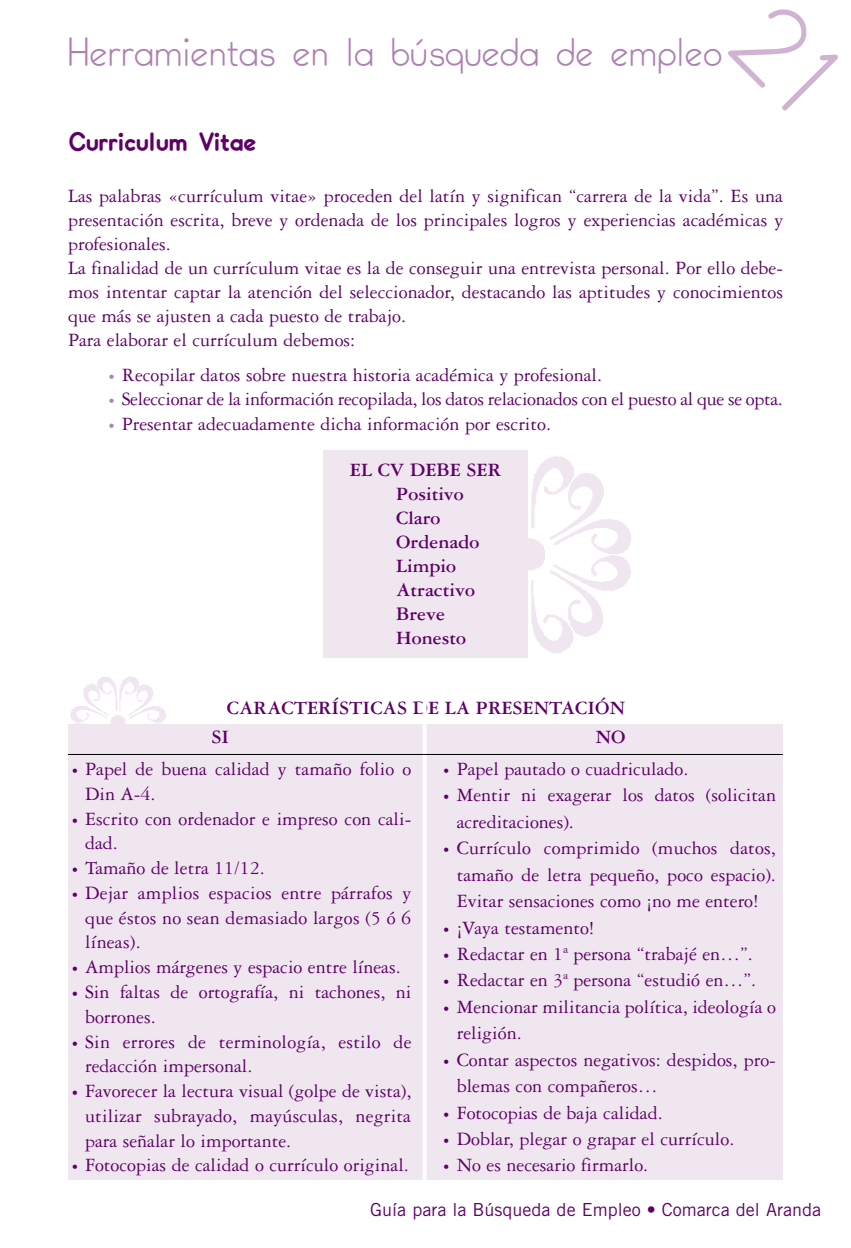
<style>
.page{position:relative;width:851px;height:1248px;background:#fff}
.page>*{position:absolute;margin:0;border:0;box-sizing:border-box;transform-origin:0 0}
.t1{font:38px "Cennerik";color:#af80b3}
.t2{font:800 24px "Cennerik";color:#5e0066}
.t3{font:20px/24.8px "Garamond Three";color:#5e0066}
.t4{font:700 20px/24px "Garamond Three";color:#5e0066}
.t5{font:18px "Trade Gothic";color:#5e0066}
.s1{font-size:14px;color:#af80b3}
.s2{font-size:14px}
</style>
<div class="page">
<img style="left:527px;top:450px;width:104px;height:208px">
<img style="left:70px;top:676px;width:96px;height:48px">
<div style="left:323px;top:450px;width:204px;height:208px;background:#efe6f0"></div>
<div style="left:68px;top:724px;width:714px;height:455px;background:#efe6f0"></div>
<svg style="left:422px;top:724px;width:4px;height:456px;fill:#fff"></svg>
<hr style="left:68px;top:754px;width:714px;height:1px;background:#000">
<p class="t1" style="left:68px;top:28px;width:655px">Herramientas en la búsqueda de empleo</p>
<p class="t2" style="left:69px;top:125px;width:188px">Curriculum Vitae</p>
<p class="t3" style="left:68px;top:186px;width:716px;line-height:24px">Las palabras «currículum vitae» proceden del latín y significan “carrera de la vida”. Es una presentación escrita, breve y ordenada de los principales logros y experiencias académicas y profesionales.<br>La finalidad de un currículum vitae es la de conseguir una entrevista personal. Por ello debe&shy;mos intentar captar la atención del seleccionador, destacando las aptitudes y conocimientos que más se ajusten a cada puesto de trabajo.<br>Para elaborar el currículum debemos:</p>
<p class="t3" style="left:108px;top:365px;width:495px"><span class="s1">•</span> Recopilar datos sobre nuestra historia académica y profesional.</p>
<p class="t3" style="left:108px;top:389px;width:676px"><span class="s1">•</span> Seleccionar de la información recopilada, los datos relacionados con el puesto al que se opta.</p>
<p class="t3" style="left:108px;top:413px;width:444px"><span class="s1">•</span> Presentar adecuadamente dicha información por escrito.</p>
<p class="t4" style="left:396px;top:460px;width:106px;text-indent:-46px">EL CV DEBE SER<br>Positivo<br>Claro<br>Ordenado<br>Limpio<br>Atractivo<br>Breve<br>Honesto</p>
<p class="t4" style="left:211px;top:694px;width:415px;line-height:29.6px;text-indent:16px">CARACTERÍSTICAS DE LA PRESENTACIÓN<br>SI</p>
<p class="t4" style="left:595px;top:727px;width:31px">NO</p>
<p class="t3" style="left:85px;top:758px;width:328px;text-indent:-14px"><span class="s2">•</span> Papel de buena calidad y tamaño folio o<br>Din A-4.</p>
<p class="t3" style="left:85px;top:807px;width:328px;text-indent:-14px"><span class="s2">•</span> Escrito con ordenador e impreso con cali&shy;dad.</p>
<p class="t3" style="left:71px;top:857px;width:195px"><span class="s2">•</span> Tamaño de letra 11/12.</p>
<p class="t3" style="left:85px;top:882px;width:327px;text-align:justify;text-indent:-14px"><span class="s2">•</span> Dejar amplios espacios entre párrafos y que éstos no sean demasiado largos (5 ó 6 líneas).</p>
<p class="t3" style="left:71px;top:956px;width:331px"><span class="s2">•</span> Amplios márgenes y espacio entre líneas.</p>
<p class="t3" style="left:85px;top:981px;width:328px;text-indent:-14px"><span class="s2">•</span> Sin faltas de ortografía, ni tachones, ni borrones.</p>
<p class="t3" style="left:85px;top:1030px;width:328px;text-indent:-14px"><span class="s2">•</span> Sin errores de terminología, estilo de redacción impersonal.</p>
<p class="t3" style="left:85px;top:1080px;width:328px;text-align:justify;text-indent:-14px"><span class="s2">•</span> Favorecer la lectura visual (golpe de vista), utilizar subrayado, mayúsculas, negrita para señalar lo importante.</p>
<p class="t3" style="left:71px;top:1154px;width:339px"><span class="s2">•</span> Fotocopias de calidad o currículo original.</p>
<p class="t3" style="left:443px;top:758px;width:247px"><span class="s2">•</span> Papel pautado o cuadriculado.</p>
<p class="t3" style="left:456px;top:784px;width:321px;line-height:26.4px;text-indent:-14px"><span class="s2">•</span> Mentir ni exagerar los datos (solicitan acreditaciones).</p>
<p class="t3" style="left:456px;top:836px;width:321px;line-height:26.4px;text-align:justify;text-indent:-14px"><span class="s2">•</span> Currículo comprimido (muchos datos, tamaño de letra pequeño, poco espacio).<br>Evitar sensaciones como ¡no me entero!</p>
<p class="t3" style="left:443px;top:916px;width:153px"><span class="s2">•</span> ¡Vaya testamento!</p>
<p class="t3" style="left:443px;top:943px;width:311px"><span class="s2">•</span> Redactar en 1ª persona “trabajé en…”.</p>
<p class="t3" style="left:443px;top:969px;width:315px"><span class="s2">•</span> Redactar en 3ª persona “estudió en…”.</p>
<p class="t3" style="left:456px;top:995px;width:321px;line-height:26.4px;text-indent:-14px"><span class="s2">•</span> Mencionar militancia política, ideología o religión.</p>
<p class="t3" style="left:456px;top:1048px;width:320px;line-height:26.4px;text-indent:-14px"><span class="s2">•</span> Contar aspectos negativos: despidos, pro&shy;blemas con compañeros…</p>
<p class="t3" style="left:443px;top:1101px;width:221px"><span class="s2">•</span> Fotocopias de baja calidad.</p>
<p class="t3" style="left:443px;top:1128px;width:293px"><span class="s2">•</span> Doblar, plegar o grapar el currículo.</p>
<p class="t3" style="left:443px;top:1154px;width:207px"><span class="s2">•</span> No es necesario firmarlo.</p>
<p class="t5" style="left:370px;top:1202px;width:452px">Guía para la Búsqueda de Empleo • Comarca del Aranda</p>
</div>
